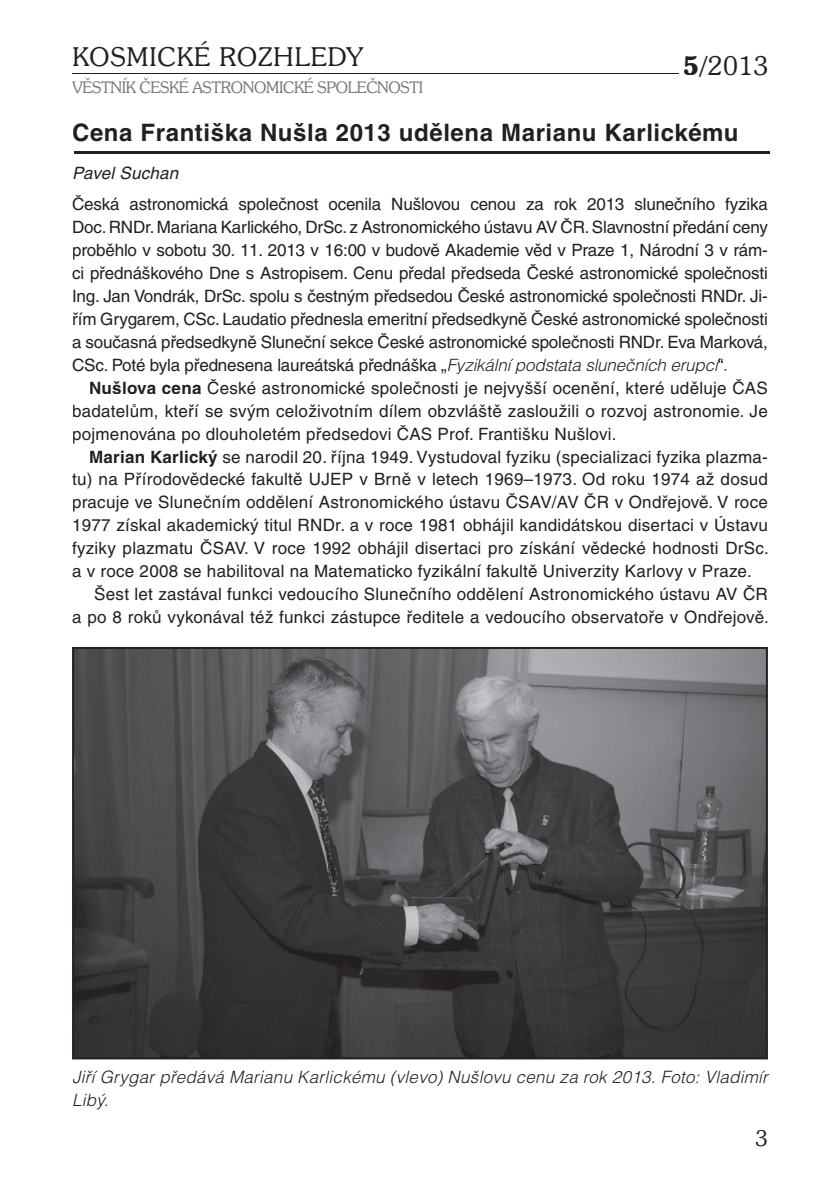
<style>
.page{position:relative;width:840px;height:1191px;background:#fff}
.page>*{position:absolute;margin:0;border:0;box-sizing:border-box;transform-origin:0 0}
.t1{font:300 26px "Souvenir IT Cby BTCE";letter-spacing:.04em;color:#231f20}
.t2{font:700 24px "Helvetica CE";letter-spacing:.025em;color:#231f20}
.t3{font:300 22px "Souvenir IT Cby BTCE";color:#231f20}
.t4{font:17px/23px "Helvetica CE";letter-spacing:.015em;color:#231f20;text-align:justify}
.t5{font:italic 300 17px/23px "Helvetica CE";letter-spacing:.015em;color:#231f20}
.t6{font:italic 17px "Helvetica CE";letter-spacing:.015em;color:#231f20}
.t7{font:300 16px "Souvenir IT Cby BTCE";letter-spacing:-.02em;color:#76787b}
.s1{font-weight:600}
.s2{font-weight:300;font-style:italic}
.s3{font-weight:700}
</style>
<div class="page">
<hr style="left:72px;top:73px;width:606px;height:1px;background:#231f20">
<svg style="left:718px;top:358px;width:3px;height:5px"></svg>
<hr style="left:74px;top:152px;width:695px;height:2px;background:#231f20">
<svg style="left:72px;top:647px;width:695px;height:412px;background:#4f4f51"></svg>
<h1 class="t1" style="left:72px;top:40px;width:292px">KOSMICKÉ ROZHLEDY</h1>
<p class="t7" style="left:72px;top:77px;width:352px">VĚSTNÍK ČESKÉ ASTRONOMICKÉ SPOLEČNOSTI</p>
<h1 class="t1" style="left:682px;top:48px;width:87px"><span class="s1">5/</span>2013</h1>
<h2 class="t2" style="left:72px;top:118px;width:667px">Cena Františka Nušla 2013 udělena Marianu Karlickému</h2>
<p class="t6" style="left:72px;top:163px;width:108px">Pavel Suchan</p>
<p class="t4" style="left:72px;top:192px;width:697px">Česká astronomická společnost ocenila Nušlovou cenou za rok 2013 slunečního fyzika Doc. RNDr. Mariana Karlického, DrSc. z Astronomického ústavu AV ČR. Slavnostní předání ceny proběhlo v sobotu 30. 11. 2013 v 16:00 v budově Akademie věd v Praze 1, Národní 3 v rám&shy;ci přednáškového Dne s Astropisem. Cenu předal předseda České astronomické společnosti Ing. Jan Vondrák, DrSc. spolu s čestným předsedou České astronomické společnosti RNDr. Ji&shy;řím Grygarem, CSc. Laudatio přednesla emeritní předsedkyně České astronomické společnosti a současná předsedkyně Sluneční sekce České astronomické společnosti RNDr. Eva Marková, CSc. Poté byla přednesena laureátská přednáška „<span class="s2">Fyzikální podstata slunečních erupcí</span>“.</p>
<p class="t4" style="left:72px;top:376px;width:697px;text-indent:17px"><span class="s3">Nušlova cena</span> České astronomické společnosti je nejvyšší ocenění, které uděluje ČAS badatelům, kteří se svým celoživotním dílem obzvláště zasloužili o rozvoj astronomie. Je pojmenována po dlouholetém předsedovi ČAS Prof. Františku Nušlovi.</p>
<p class="t4" style="left:72px;top:445px;width:698px;text-indent:17px"><span class="s3">Marian Karlický</span> se narodil 20. října 1949. Vystudoval fyziku (specializaci fyzika plazma&shy;tu) na Přírodovědecké fakultě UJEP v Brně v letech 1969–1973. Od roku 1974 až dosud pracuje ve Slunečním oddělení Astronomického ústavu ČSAV/AV ČR v Ondřejově. V roce 1977 získal akademický titul RNDr. a v roce 1981 obhájil kandidátskou disertaci v Ústavu fyziky plazmatu ČSAV. V roce 1992 obhájil disertaci pro získání vědecké hodnosti DrSc. a v roce 2008 se habilitoval na Matematicko fyzikální fakultě Univerzity Karlovy v Praze.</p>
<p class="t4" style="left:72px;top:583px;width:697px;text-align:right">Šest let zastával funkci vedoucího Slunečního oddělení Astronomického ústavu AV ČR<br>a po 8 roků vykonával též funkci zástupce ředitele a vedoucího observatoře v Ondřejově.</p>
<p class="t5" style="left:72px;top:1065px;width:697px">Jiří Grygar předává Marianu Karlickému (vlevo) Nušlovu cenu za rok 2013. Foto: Vladimír<br>Libý.</p>
<p class="t3" style="left:755px;top:1124px;width:14px">3</p>
</div>
